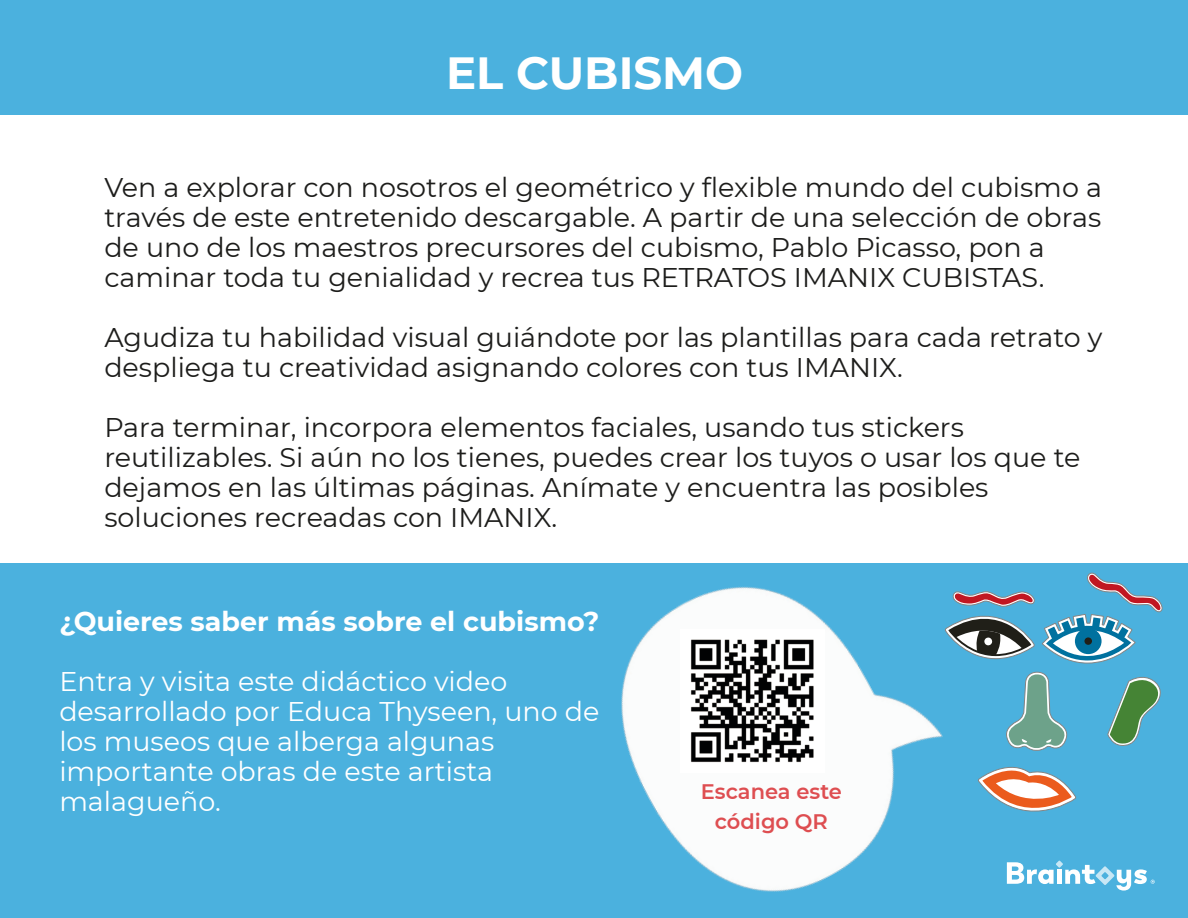
<style>
.page{position:relative;width:1188px;height:918px;background:#fff}
.page>*{position:absolute;margin:0;border:0;box-sizing:border-box;transform-origin:0 0}
.t1{font:700 45px "Montserrat";color:#fff}
.t2{font:27px/30px "Montserrat";color:#1d1d1b}
.t3{font:27px/30px "Montserrat";color:#fff}
.t4{font:700 27px "Montserrat";color:#fff}
.t5{font:600 21px/30px "Montserrat";color:#de4e51;text-align:center}
</style>
<div class="page">
<div style="left:0;top:0;width:1188px;height:114px;background:#4bb1de"></div>
<div style="left:0;top:563px;width:1188px;height:355px;background:#4bb1de"></div>
<img style="left:621px;top:586px;width:386px;height:306px">
<svg style="left:1056px;top:861px;width:7px;height:7px"></svg>
<svg style="left:1007px;top:862px;width:47px;height:22px"></svg>
<div style="left:1057px;top:870px;width:5px;height:14px;background:#fff"></div>
<svg style="left:1065px;top:865px;width:90px;height:26px"></svg>
<img style="left:681px;top:630px;width:143px;height:143px">
<svg style="left:977px;top:761px;width:100px;height:69px"></svg>
<svg style="left:944px;top:573px;width:219px;height:178px"></svg>
<h1 class="t1" style="left:446px;top:40px;width:299px">EL CUBISMO</h1>
<p class="t2" style="left:104px;top:172px;width:999px">Ven a explorar con nosotros el geométrico y flexible mundo del cubismo a través de este entretenido descargable. A partir de una selección de obras de uno de los maestros precursores del cubismo, Pablo Picasso, pon a caminar toda tu genialidad y recrea tus RETRATOS IMANIX CUBISTAS.</p>
<p class="t2" style="left:104px;top:322px;width:1000px">Agudiza tu habilidad visual guiándote por las plantillas para cada retrato y despliega tu creatividad asignando colores con tus IMANIX.</p>
<p class="t2" style="left:104px;top:412px;width:978px">Para terminar, incorpora elementos faciales, usando tus stickers reutilizables. Si aún no los tienes, puedes crear los tuyos o usar los que te dejamos en las últimas páginas. Anímate y encuentra las posibles soluciones recreadas con IMANIX.</p>
<p class="t4" style="left:59px;top:602px;width:542px">¿Quieres saber más sobre el cubismo?</p>
<p class="t3" style="left:59px;top:665px;width:542px">Entra y visita este didáctico video desarrollado por Educa Thyseen, uno de los museos que alberga algunas importante obras de este artista malagueño.</p>
<p class="t5" style="left:701px;top:776px;width:142px">Escanea este código QR</p>
</div>
